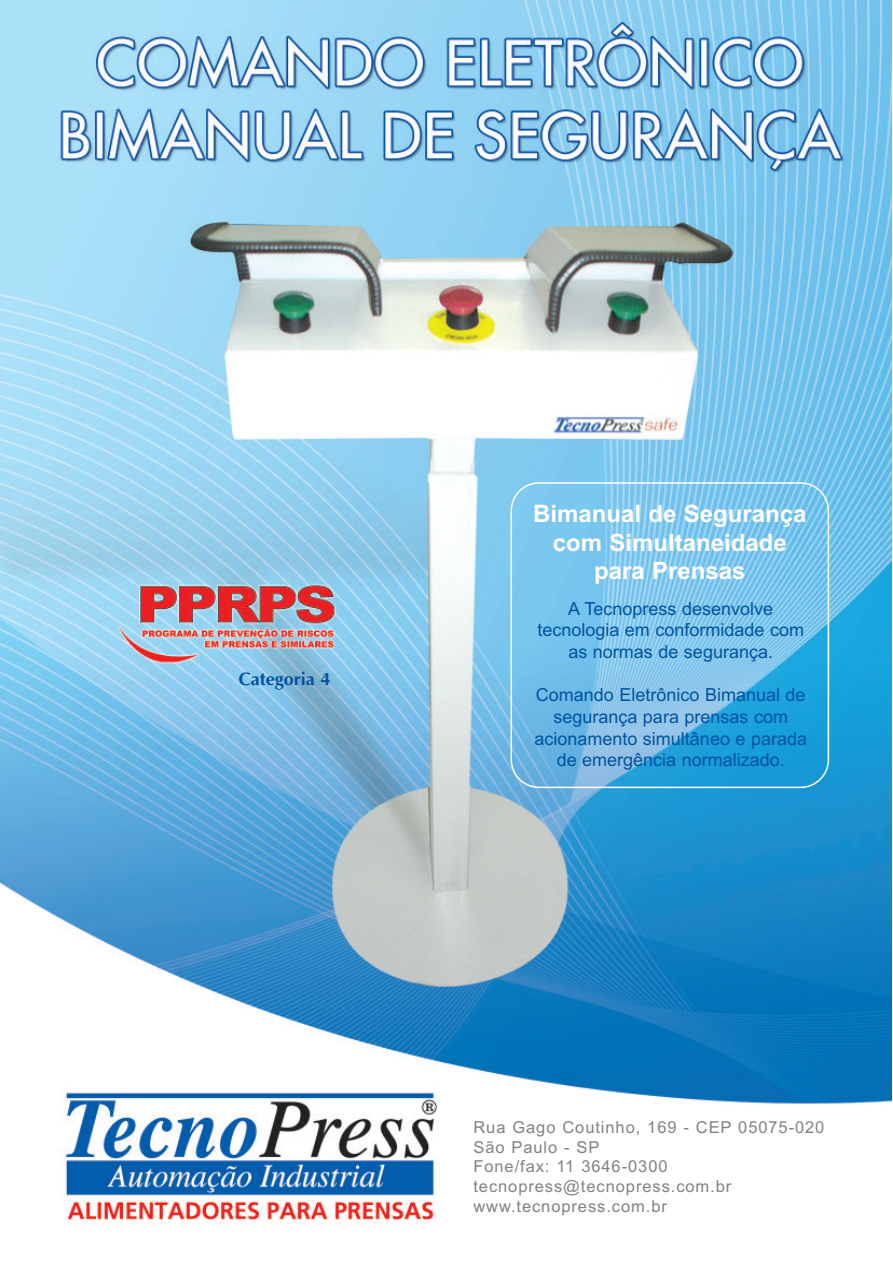
<style>
.page{position:relative;width:893px;height:1263px;background:#fff}
.page>*{position:absolute;margin:0;border:0;box-sizing:border-box;transform-origin:0 0}
.t1{font:700 24px/28.8px "Arial";color:#fff;text-align:center}
.t2{font:18px/21.6px "Arial";color:#0153a0;text-align:center}
.t3{font:700 18px "Optima";color:#0153a0}
.t4{font:16.5px/19.8px "Arial";letter-spacing:.055em;color:#808285}
</style>
<div class="page">
<img style="left:0;top:0;width:891px;height:1227px">
<div style="left:472px;top:1119px;width:357px;height:114px;background:#fff"></div>
<svg style="left:510px;top:482px;width:319px;height:306px;background:#6fbfe9"></svg>
<p class="t3" style="left:239px;top:668px;width:93px">Categoria 4</p>
<h1 class="t1" style="left:533px;top:499px;width:275px">Bimanual de Segurança com Simultaneidade para Prensas</h1>
<p class="t2" style="left:537px;top:598px;width:268px">A Tecnopress desenvolve tecnologia em conformidade com as normas de segurança.</p>
<p class="t2" style="left:534px;top:684px;width:274px">Comando Eletrônico Bimanual de segurança para prensas com acionamento simultâneo e parada de emergência normalizado.</p>
<p class="t4" style="left:473px;top:1117px;width:353px">Rua Gago Coutinho, 169 - CEP 05075-020<br>São Paulo - SP<br>Fone/fax: 11 3646-0300 tecnopress@tecnopress.com.br www.tecnopress.com.br</p>
</div>
